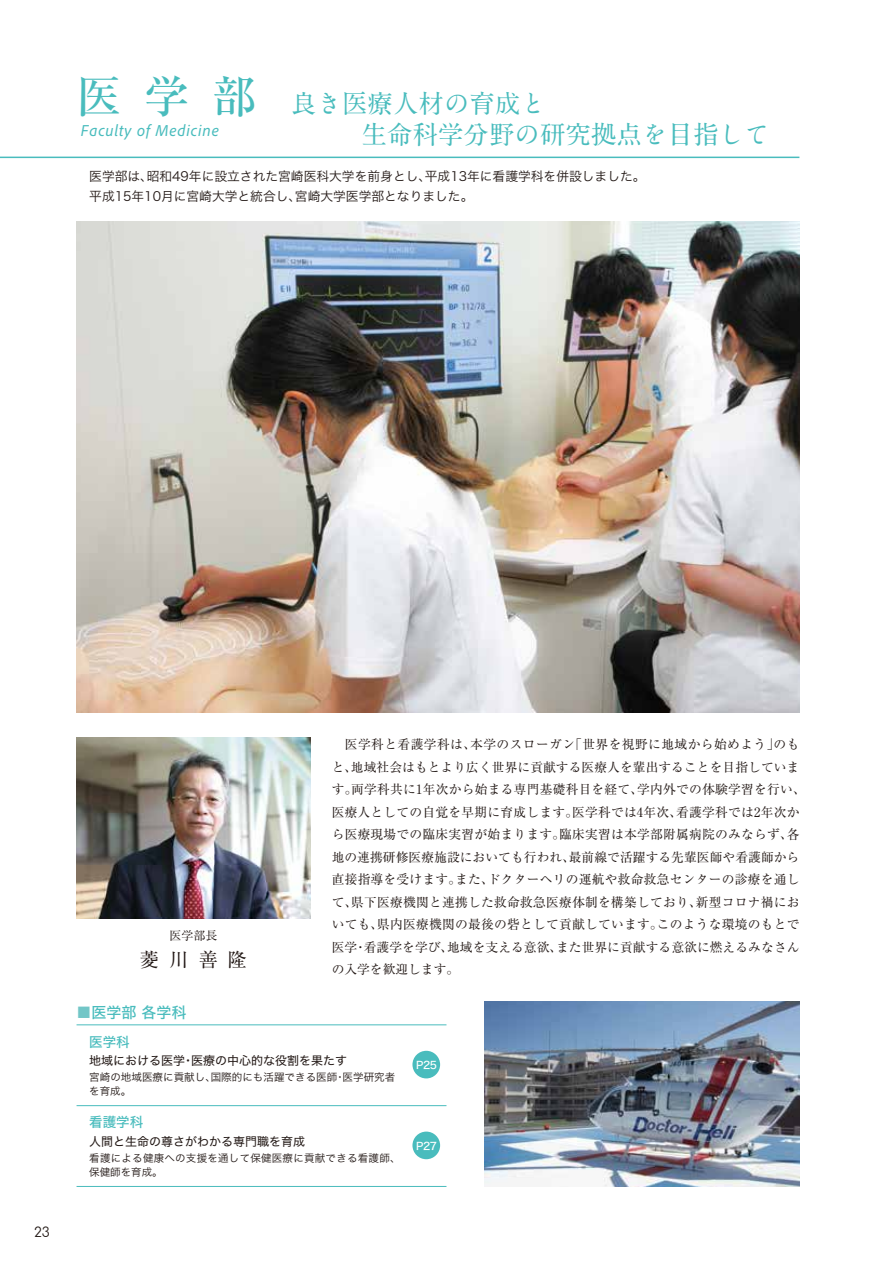
<style>
.page{position:relative;width:893px;height:1263px;background:#fff}
.page>*{position:absolute;margin:0;border:0;box-sizing:border-box;transform-origin:0 0}
.t1{font:700 25.5px "A1 Mincho Std";color:#49bcbd}
.t2{font:19.5px "Ryumin Pro";color:#221815}
.t3{font:italic 16.5px "Adobe Clean";letter-spacing:.05em;color:#49bcbd}
.t4{font:15px "Hira Kaku Std W5";color:#49bcbd}
.t5{font:13.5px "Hira Kaku Std W5";color:#49bcbd}
.t6{font:13.5px "Comfortaa";color:#221815}
.t7{font:12.75px/22.5px "Ryumin Pro";letter-spacing:.02em;color:#221815}
.t8{font:12.75px/19.5px "Hira Kaku Std W3";color:#221815}
.t9{font:12px "Hira Kaku Std W4";color:#221815}
.t10{font:12px "Ryumin Pro";color:#221815}
.t11{font:10.5px/13.5px "Hira Kaku Std W3";letter-spacing:.025em;color:#221815}
.t12{font:10.5px/13.5px "Hira Kaku Std W3";letter-spacing:.005em;color:#221815}
.t13{font:10.5px "Hira Kaku Std W5";letter-spacing:-.04em;color:#fff}
.s1{font-family:"Ryumin Pro";font-weight:500;font-size:45px}
.s2{color:#72c6c7}
</style>
<div class="page">
<img style="left:77px;top:221px;width:722px;height:491px">
<hr style="left:77px;top:1024px;width:369px;height:1px;background:#49bcbd">
<hr style="left:77px;top:1105px;width:369px;height:1px;background:#49bcbd">
<div style="left:412px;top:1051px;width:28px;height:27px;background:#49bcbd;border-radius:50%"></div>
<hr style="left:77px;top:1186px;width:369px;height:1px;background:#49bcbd">
<div style="left:412px;top:1131px;width:28px;height:28px;background:#49bcbd;border-radius:50%"></div>
<img style="left:77px;top:738px;width:233px;height:180px">
<hr style="left:0;top:157px;width:799px;height:1px;background:#49bcbd">
<img style="left:485px;top:1001px;width:314px;height:185px">
<h1 class="t1" style="left:77px;top:82px;width:471px"><span class="s1">医学部</span> 良き医療人材の育成と</h1>
<p class="t3" style="left:81px;top:120px;width:140px">Faculty of Medicine</p>
<h1 class="t1" style="left:362px;top:114px;width:409px">生命科学分野の研究拠点を目指して</h1>
<p class="t8" style="left:77px;top:167px;width:571px">　医学部は、昭和49年に設立された宮崎医科大学を前身とし、平成13年に看護学科を併設しました。　平成15年10月に宮崎大学と統合し、宮崎大学医学部となりました。</p>
<p class="t6" style="left:34px;top:1220px;width:17px">23</p>
<p class="t10" style="left:169px;top:926px;width:49px">医学部長</p>
<h2 class="t2" style="left:140px;top:944px;width:109px">菱川善隆</h2>
<p class="t7" style="left:332px;top:732px;width:476px">　医学科と看護学科は、本学のスローガン「世界を視野に地域から始めよう」のもと、地域社会はもとより広く世界に貢献する医療人を輩出することを目指しています。両学科共に1年次から始まる専門基礎科目を経て、学内外での体験学習を行い、医療人としての自覚を早期に育成します。医学科では4年次、看護学科では2年次から医療現場での臨床実習が始まります。臨床実習は本学部附属病院のみならず、各地の連携研修医療施設においても行われ、最前線で活躍する先輩医師や看護師から直接指導を受けます。また、ドクターヘリの運航や救命救急センターの診療を通して、県下医療機関と連携した救命救急医療体制を構築しており、新型コロナ禍においても、県内医療機関の最後の砦として貢献しています。このような環境のもとで医学・看護学を学び、地域を支える意欲、また世界に貢献する意欲に燃えるみなさんの入学を歓迎します。</p>
<p class="t4" style="left:77px;top:1001px;width:111px"><span class="s2">■</span>医学部 各学科</p>
<p class="t9" style="left:89px;top:1051px;width:259px">地域における医学・医療の中心的な役割を果たす</p>
<p class="t12" style="left:89px;top:1070px;width:308px">宮崎の地域医療に貢献し、国際的にも活躍できる医師・医学研究者を育成。</p>
<p class="t5" style="left:89px;top:1031px;width:42px">医学科</p>
<p class="t5" style="left:89px;top:1112px;width:55px">看護学科</p>
<p class="t11" style="left:89px;top:1151px;width:313px">看護による健康への支援を通して保健医療に貢献できる看護師、保健師を育成。</p>
<p class="t9" style="left:89px;top:1132px;width:217px">人間と生命の尊さがわかる専門職を育成</p>
<p class="t13" style="left:416px;top:1057px;width:22px">P25</p>
<p class="t13" style="left:416px;top:1137px;width:22px">P27</p>
</div>
